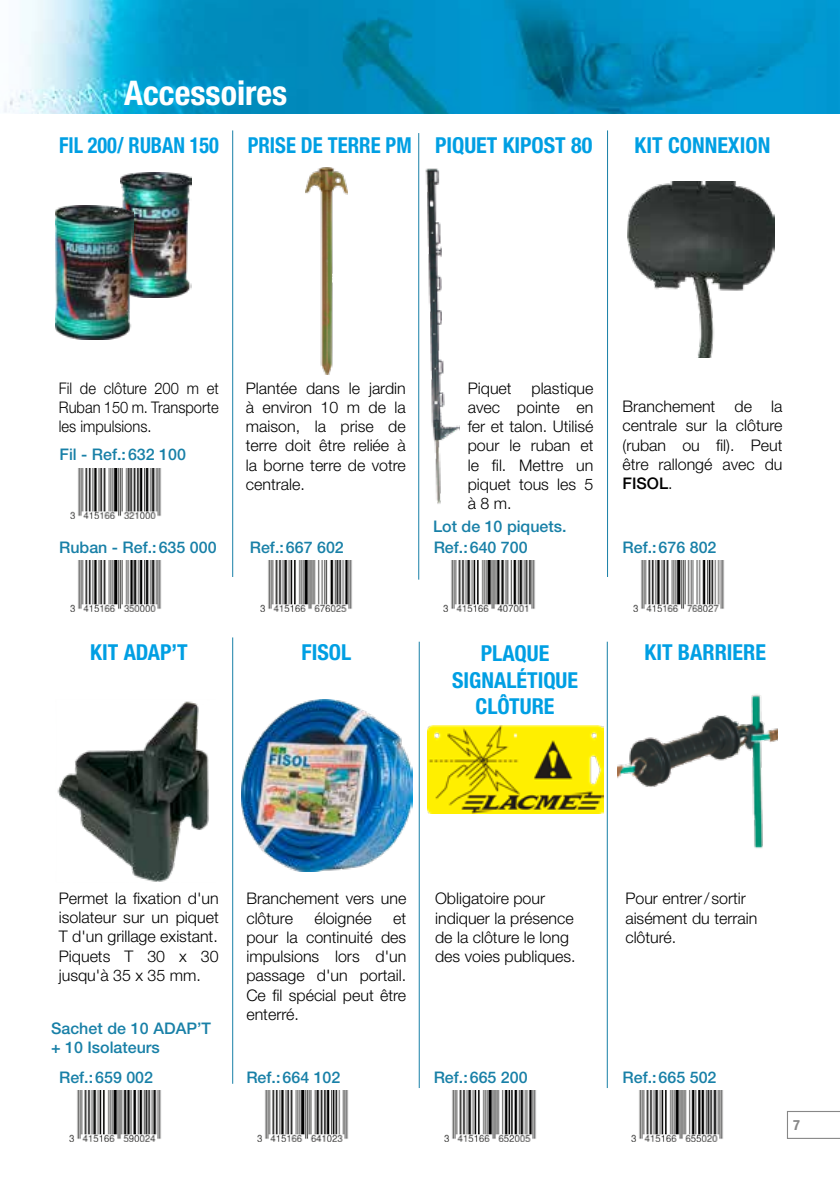
<style>
.page{position:relative;width:840px;height:1191px;background:#fff}
.page>*{position:absolute;margin:0;border:0;box-sizing:border-box;transform-origin:0 0}
.t1{font:700 condensed 34px "Helvetica Neue LT Std";color:#fff}
.t2{font:700 condensed 22px/26.4px "Helvetica Neue LT Std";color:#009fe3;text-align:center}
.t3{font:700 condensed 22px "Helvetica Neue LT Std";color:#009fe3;scale:.92 1}
.t4{font:700 condensed 22px "Helvetica Neue LT Std";color:#009fe3;scale:.94 1}
.t5{font:300 16px/19.2px "Helvetica Neue LT Std";color:#000;text-align:justify}
.t6{font:500 16px/19.2px "Helvetica Neue LT Std";color:#1880a7}
.t7{font:300 16px/19.2px "Helvetica Neue LT Std";color:#000;text-align:justify;scale:.92 1}
.t8{font:700 condensed 14.2px "Helvetica Neue LT Std";color:#878787}
.s1{font-weight:500}
</style>
<div class="page">
<img style="left:3px;top:0;width:836px;height:113px">
<hr style="left:232px;top:130px;width:1px;height:447px;background:#1880a7">
<hr style="left:418px;top:133px;width:1px;height:446px;background:#1880a7">
<hr style="left:607px;top:130px;width:1px;height:447px;background:#1880a7">
<hr style="left:232px;top:637px;width:1px;height:446px;background:#1880a7">
<hr style="left:418px;top:641px;width:1px;height:447px;background:#1880a7">
<hr style="left:606px;top:641px;width:1px;height:447px;background:#1880a7">
<img style="left:633px;top:560px;width:92px;height:51px">
<img style="left:260px;top:560px;width:92px;height:51px">
<img style="left:627px;top:181px;width:146px;height:176px">
<img style="left:425px;top:168px;width:34px;height:336px">
<img style="left:120px;top:172px;width:72px;height:125px">
<img style="left:70px;top:468px;width:92px;height:50px">
<svg style="left:787px;top:1111px;width:52px;height:28px"></svg>
<img style="left:57px;top:701px;width:152px;height:181px">
<img style="left:70px;top:1090px;width:91px;height:51px">
<img style="left:242px;top:699px;width:170px;height:173px">
<img style="left:257px;top:1090px;width:92px;height:51px">
<img style="left:443px;top:560px;width:92px;height:51px">
<img style="left:427px;top:725px;width:175px;height:88px">
<img style="left:444px;top:1090px;width:92px;height:51px">
<img style="left:617px;top:694px;width:160px;height:155px">
<img style="left:631px;top:1090px;width:92px;height:51px">
<img style="left:305px;top:168px;width:42px;height:206px">
<img style="left:70px;top:560px;width:92px;height:51px">
<img style="left:56px;top:205px;width:77px;height:134px">
<h1 class="t1" style="left:124px;top:72px;width:164px">Accessoires</h1>
<h2 class="t3" style="left:59px;top:131px;width:175px">FIL 200/ RUBAN 150</h2>
<h2 class="t4" style="left:247px;top:131px;width:176px">PRISE DE TERRE PM</h2>
<h2 class="t2" style="left:435px;top:131px;width:159px">PIQUET KIPOST 80</h2>
<h2 class="t2" style="left:634px;top:131px;width:137px">KIT CONNEXION</h2>
<p class="t7" style="left:59px;top:378px;width:175px">Fil de clôture 200 m et Ruban 150 m. Transporte les impulsions.</p>
<p class="t6" style="left:60px;top:444px;width:128px">Fil - Ref.:632 100</p>
<p class="t6" style="left:59px;top:537px;width:159px">Ruban - Ref.:635 000</p>
<p class="t5" style="left:246px;top:378px;width:161px">Plantée dans le jardin à environ 10 m de la maison, la prise de terre doit être reliée à la borne terre de votre centrale.</p>
<p class="t5" style="left:467px;top:378px;width:127px">Piquet plastique avec pointe en fer et talon. Utilisé pour le ruban et le fil. Mettre un piquet tous les 5 à 8 m.</p>
<p class="t6" style="left:433px;top:517px;width:135px">Lot de 10 piquets.</p>
<p class="t6" style="left:250px;top:537px;width:95px">Ref.:667 602</p>
<p class="t6" style="left:433px;top:537px;width:95px">Ref.:640 700</p>
<p class="t5" style="left:622px;top:396px;width:161px">Branchement de la centrale sur la clôture (ruban ou fil). Peut être rallongé avec du <span class="s1">FISOL</span>.</p>
<p class="t6" style="left:622px;top:537px;width:95px">Ref.:676 802</p>
<h2 class="t2" style="left:90px;top:638px;width:99px">KIT ADAP’T</h2>
<h2 class="t2" style="left:301px;top:638px;width:51px">FISOL</h2>
<h2 class="t2" style="left:452px;top:640px;width:127px">PLAQUE<br>SIGNALÉTIQUE<br>CLÔTURE</h2>
<h2 class="t2" style="left:644px;top:638px;width:123px">KIT BARRIERE</h2>
<p class="t5" style="left:59px;top:888px;width:161px">Permet la fixation d'un isolateur sur un piquet T d'un grillage existant.<br>Piquets T 30 x 30 jusqu'à 35 x 35 mm.</p>
<p class="t5" style="left:246px;top:889px;width:161px">Branchement vers une clôture</p>
<p class="t5" style="left:314px;top:908px;width:59px">éloignée</p>
<p class="t5" style="left:246px;top:908px;width:161px;text-indent:147px">et pour la continuité des impulsions lors d'un passage d'un portail.<br>Ce fil spécial peut être enterré.</p>
<p class="t6" style="left:51px;top:1018px;width:161px">Sachet de 10 ADAP’T + 10 Isolateurs</p>
<p class="t6" style="left:59px;top:1067px;width:95px">Ref.:659 002</p>
<p class="t6" style="left:246px;top:1067px;width:95px">Ref.:664 102</p>
<p class="t5" style="left:435px;top:889px;width:142px;text-align:left">Obligatoire pour indiquer la présence de la clôture le long des voies publiques.</p>
<p class="t6" style="left:433px;top:1067px;width:95px">Ref.:665 200</p>
<p class="t5" style="left:625px;top:889px;width:133px;text-align:left">Pour entrer/ sortir aisément du terrain clôturé.</p>
<p class="t6" style="left:622px;top:1067px;width:95px">Ref.:665 502</p>
<p class="t8" style="left:792px;top:1116px;width:8px">7</p>
</div>
